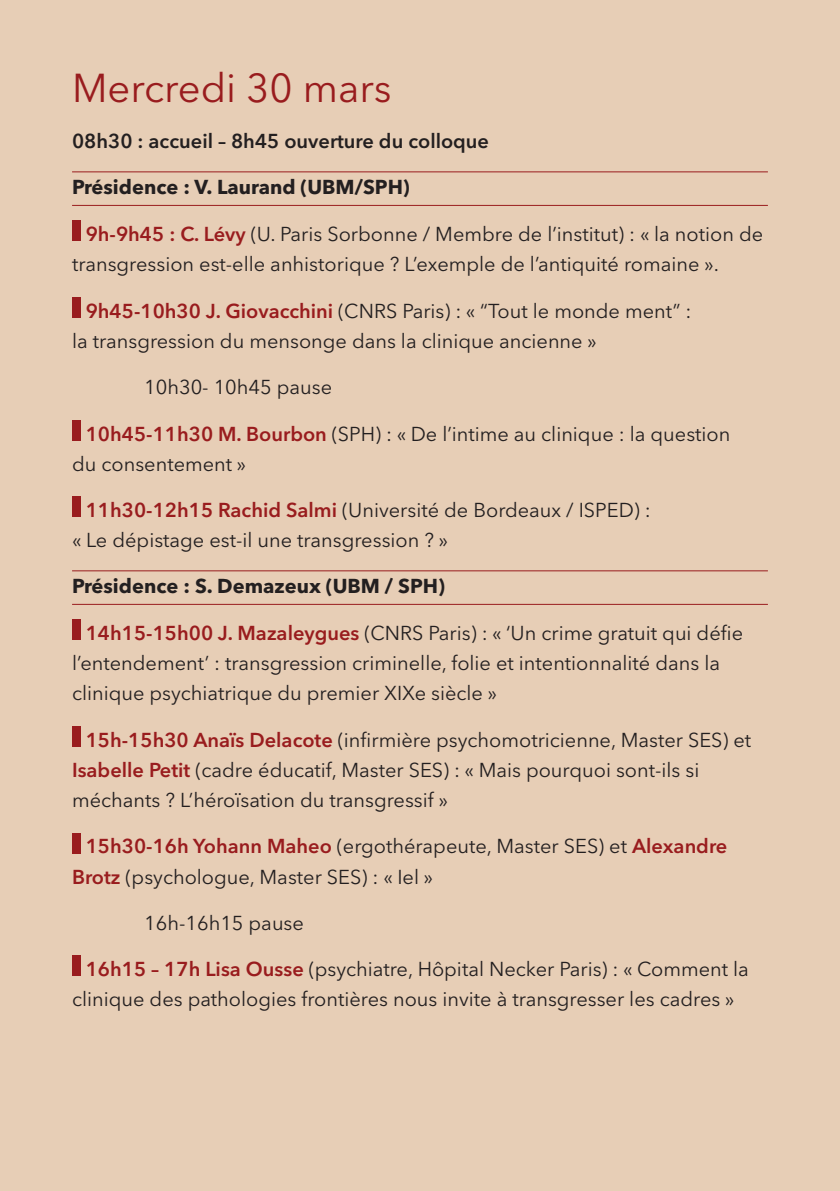
<style>
.page{position:relative;width:840px;height:1191px;background:#fff}
.page>*{position:absolute;margin:0;border:0;box-sizing:border-box;transform-origin:0 0}
.t1{font:40px "Avenir Next LT Pro";color:#991c1e}
.t2{font:20px/30px "Avenir Next LT Pro";color:#231f20}
.t3{font:700 20px "Avenir Next LT Pro";color:#231f20}
.t4{font:600 20px "Avenir Next LT Pro";color:#231f20}
.s1{font-weight:600;color:#991c1e}
</style>
<div class="page">
<div style="left:0;top:0;width:839px;height:1191px;background:#e7ceb6"></div>
<hr style="left:72px;top:205px;width:695px;height:1px;background:#991c1e">
<hr style="left:72px;top:171px;width:695px;height:1px;background:#991c1e">
<hr style="left:72px;top:604px;width:695px;height:1px;background:#991c1e">
<hr style="left:72px;top:570px;width:695px;height:1px;background:#991c1e">
<div style="left:72px;top:220px;width:9px;height:21px;background:#991c1e"></div>
<div style="left:72px;top:297px;width:9px;height:21px;background:#991c1e"></div>
<div style="left:72px;top:420px;width:9px;height:20px;background:#991c1e"></div>
<div style="left:72px;top:496px;width:9px;height:21px;background:#991c1e"></div>
<div style="left:72px;top:619px;width:9px;height:21px;background:#991c1e"></div>
<div style="left:72px;top:726px;width:9px;height:20px;background:#991c1e"></div>
<div style="left:72px;top:832px;width:9px;height:21px;background:#991c1e"></div>
<div style="left:72px;top:955px;width:9px;height:21px;background:#991c1e"></div>
<h1 class="t1" style="left:72px;top:64px;width:321px">Mercredi 30 mars</h1>
<p class="t4" style="left:72px;top:129px;width:418px">08h30 : accueil – 8h45 ouverture du colloque</p>
<p class="t3" style="left:72px;top:175px;width:339px">Présidence : V. Laurand (UBM/SPH)</p>
<p class="t2" style="left:72px;top:219px;width:692px;text-indent:14px"><span class="s1">9h-9h45 : C. Lévy</span> (U. Paris Sorbonne / Membre de l’institut) : « la notion de transgression est-elle anhistorique ? L’exemple de l’antiquité romaine ».</p>
<p class="t2" style="left:72px;top:296px;width:620px;text-indent:14px"><span class="s1">9h45-10h30 J. Giovacchini</span> (CNRS Paris) : « “Tout le monde ment” : la transgression du mensonge dans la clinique ancienne »</p>
<p class="t2" style="left:144px;top:372px;width:189px">10h30- 10h45 pause</p>
<p class="t2" style="left:72px;top:418px;width:659px;text-indent:14px"><span class="s1">10h45-11h30 M. Bourbon</span> (SPH) : « De l’intime au clinique : la question du consentement »</p>
<p class="t2" style="left:72px;top:495px;width:580px;text-indent:14px"><span class="s1">11h30-12h15 Rachid Salmi</span> (Université de Bordeaux / ISPED) : « Le dépistage est-il une transgression ? »</p>
<p class="t3" style="left:72px;top:574px;width:374px">Présidence : S. Demazeux (UBM / SPH)</p>
<p class="t2" style="left:72px;top:618px;width:672px;text-indent:14px"><span class="s1">14h15-15h00 J. Mazaleygues</span> (CNRS Paris) : « ‘Un crime gratuit qui défie l’entendement’ : transgression criminelle, folie et intentionnalité dans la clinique psychiatrique du premier XIXe siècle »</p>
<p class="t2" style="left:72px;top:724px;width:680px;text-indent:14px"><span class="s1">15h-15h30 Anaïs Delacote</span> (infirmière psychomotricienne, Master SES) et<br><span class="s1">Isabelle Petit</span> (cadre éducatif, Master SES) : « Mais pourquoi sont-ils si méchants ? L’héroïsation du transgressif »</p>
<p class="t2" style="left:72px;top:831px;width:656px;text-indent:14px"><span class="s1">15h30-16h Yohann Maheo</span> (ergothérapeute, Master SES) et <span class="s1">Alexandre<br>Brotz</span> (psychologue, Master SES) : « Iel »</p>
<p class="t2" style="left:144px;top:907px;width:161px">16h-16h15 pause</p>
<p class="t2" style="left:72px;top:954px;width:678px;text-indent:14px"><span class="s1">16h15 – 17h Lisa Ousse</span> (psychiatre, Hôpital Necker Paris) : « Comment la clinique des pathologies frontières nous invite à transgresser les cadres »</p>
</div>
